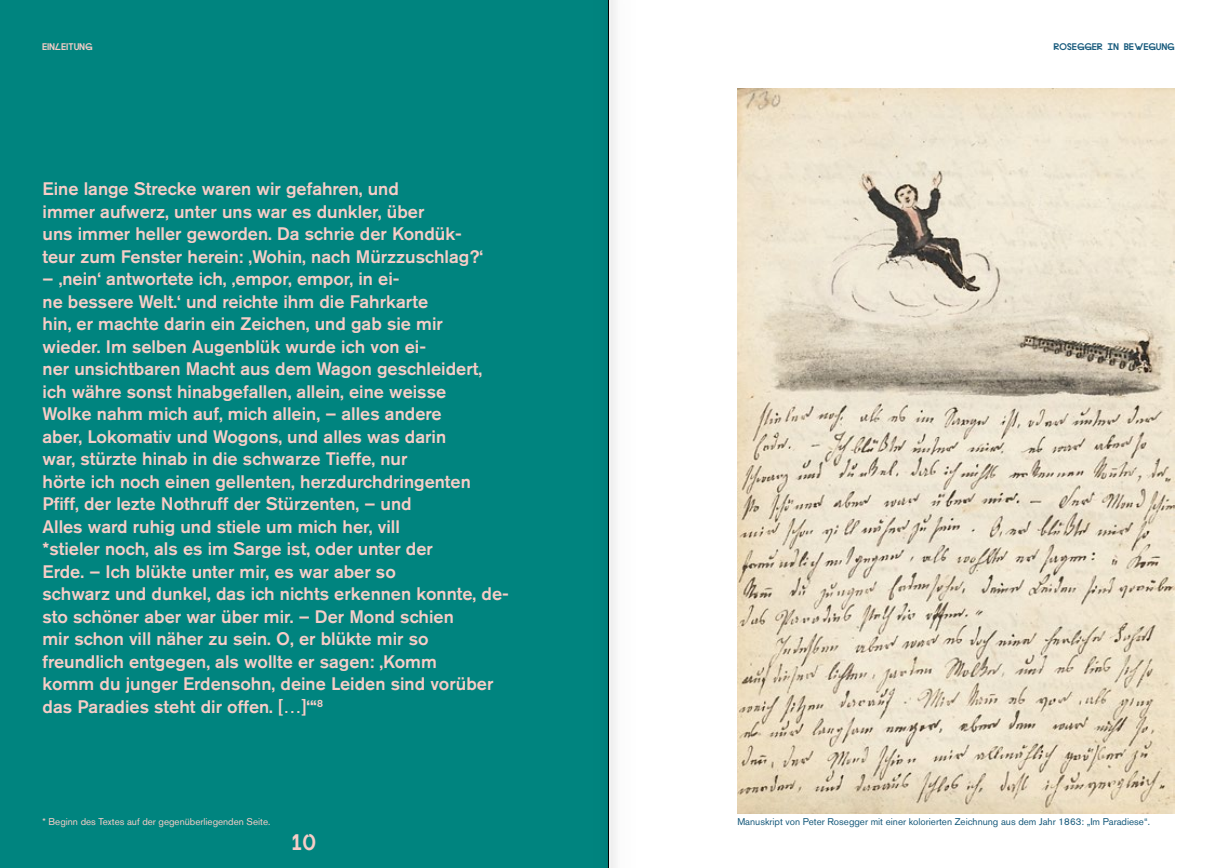
<style>
.page{position:relative;width:1217px;height:868px;background:#fff}
.page>*{position:absolute;margin:0;border:0;box-sizing:border-box;transform-origin:0 0}
.t1{font:21px "Lyno Stan";color:#f7cdc7}
.t2{font:500 18px/22.5px "Akzidenz Grotesk Std";color:#f7cdc7}
.t3{font:9.75px "Akzidenz Grotesk Std";color:#175a7c}
.t4{font:9.75px "Akzidenz Grotesk Std";color:#f7cdc7}
.t5{font:9px "Lyno Stan";letter-spacing:.05em;color:#175a7c}
.t6{font:9px "Lyno Stan";letter-spacing:.05em;color:#f7cdc7}
</style>
<div class="page">
<div style="left:0;top:0;width:608px;height:867px;background:#00847f"></div>
<img style="left:737px;top:88px;width:437px;height:725px">
<div style="left:609px;top:0;width:7px;height:867px;background:#f2f2f2"></div>
<hr style="left:608px;top:0;width:1px;height:867px;background:#000">
<p class="t6" style="left:43px;top:39px;width:51px">EINLEITUNG</p>
<p class="t2" style="left:43px;top:177px;width:442px">Eine lange Strecke waren wir gefahren, und<br>immer aufwerz, unter uns war es dunkler, über<br>uns immer heller geworden. Da schrie der Kondük&shy;teur zum Fenster herein: ‚Wohin, nach Mürzzuschlag?‘</p>
<p class="t2" style="left:43px;top:267px;width:467px">– ‚nein‘ antwortete ich, ‚empor, empor, in ei-<br>ne bessere Welt.‘ und reichte ihm die Fahrkarte<br>hin, er machte darin ein Zeichen, und gab sie mir<br>wieder. Im selben Augenblük wurde ich von ei-<br>ner unsichtbaren Macht aus dem Wagon geschleidert, ich währe sonst hinabgefallen, allein, eine weisse<br>Wolke nahm mich auf, mich allein, – alles andere<br>aber, Lokomativ und Wogons, und alles was darin<br>war, stürzte hinab in die schwarze Tieffe, nur<br>hörte ich noch einen gellenten, herzdurchdringenten Pfiff, der lezte Nothruff der Stürzenten, – und<br>Alles ward ruhig und stiele um mich her, vill<br>*stieler noch, als es im Sarge ist, oder unter der<br>Erde. – Ich blükte unter mir, es war aber so<br>schwarz und dunkel, das ich nichts erkennen konnte, de&shy;sto schöner aber war über mir. – Der Mond schien<br>mir schon vill näher zu sein. O, er blükte mir so freundlich entgegen, als wollte er sagen: ‚Komm<br>komm du junger Erdensohn, deine Leiden sind vorüber das Paradies steht dir offen. […]‘“<sup>8</sup></p>
<p class="t5" style="left:1053px;top:39px;width:122px">ROSEGGER IN BEWEGUNG</p>
<p class="t4" style="left:43px;top:816px;width:229px">* Beginn des Textes auf der gegenüberliegenden Seite.</p>
<p class="t3" style="left:737px;top:816px;width:414px">Manuskript von Peter Rosegger mit einer kolorierten Zeichnung aus dem Jahr 1863: „Im Paradiese“.</p>
<p class="t1" style="left:292px;top:824px;width:25px">10</p>
</div>
